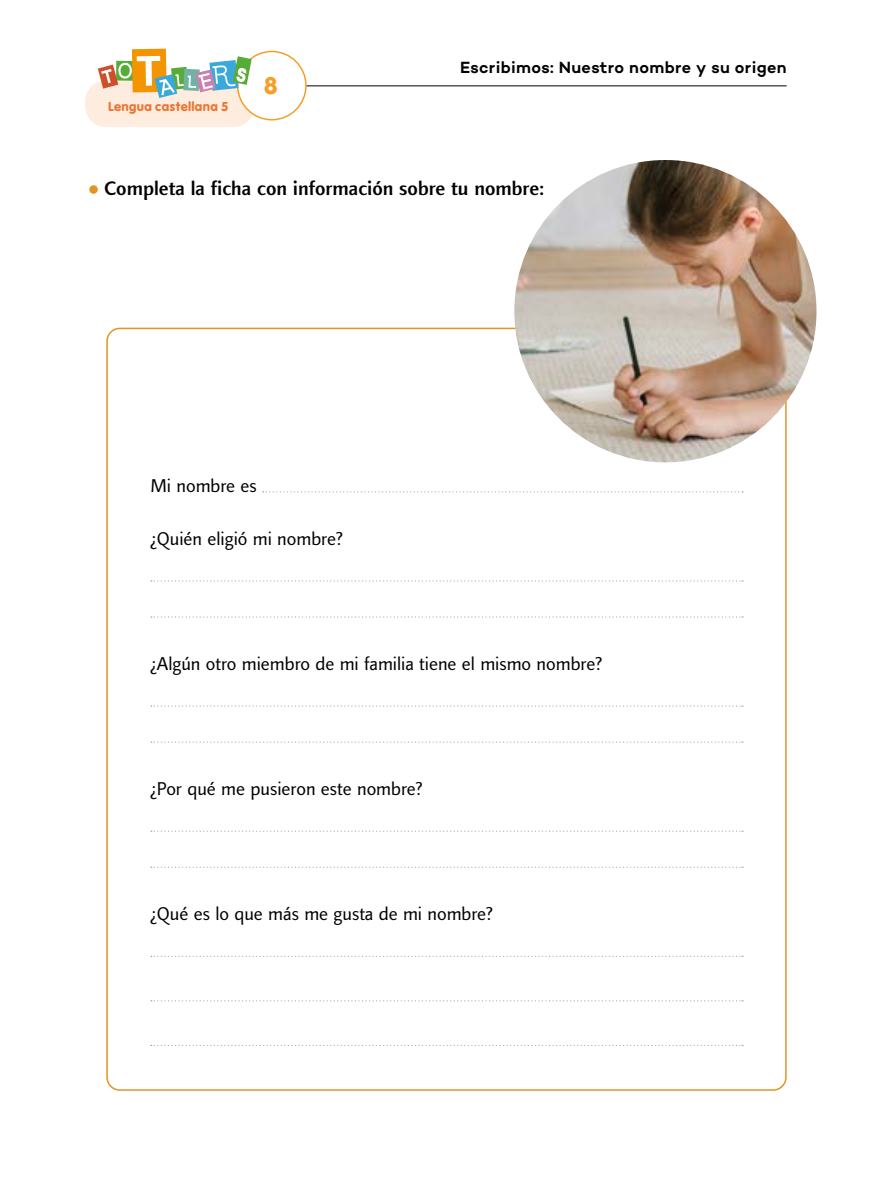
<style>
.page{position:relative;width:893px;height:1183px;background:#fff}
.page>*{position:absolute;margin:0;border:0;box-sizing:border-box;transform-origin:0 0}
.t1{font:25.05px "Vag";color:#f49f25}
.t2{font:500 19.8px "Linotype Finnegan";color:#000}
.t3{font:18.75px "Linotype Finnegan";color:#000}
.t4{font:600 16.5px "Campton";letter-spacing:.02em;color:#000}
.t5{font:13.5px "Vag";letter-spacing:.02em;color:#ec7531}
</style>
<div class="page">
<hr style="left:265px;top:85px;width:522px;height:1px;background:#000">
<div style="left:85px;top:80px;width:170px;height:47px;background:#feecdf;border-radius:21px"></div>
<div style="left:238px;top:51px;width:68px;height:69px;background:#fff;border-radius:50%"></div>
<div style="left:237px;top:51px;width:70px;height:69px;border:2px solid #f49f25;border-radius:50%"></div>
<svg style="left:98px;top:49px;width:154px;height:49px"></svg>
<div style="left:89px;top:185px;width:9px;height:9px;background:#e29424;border-radius:50%"></div>
<svg style="left:263px;top:491px;width:480px;height:1px"></svg>
<svg style="left:151px;top:580px;width:592px;height:1px"></svg>
<svg style="left:151px;top:616px;width:592px;height:1px"></svg>
<svg style="left:151px;top:705px;width:592px;height:1px"></svg>
<svg style="left:151px;top:741px;width:592px;height:1px"></svg>
<svg style="left:151px;top:830px;width:592px;height:1px"></svg>
<svg style="left:151px;top:866px;width:592px;height:1px"></svg>
<svg style="left:151px;top:955px;width:592px;height:1px"></svg>
<svg style="left:151px;top:1000px;width:592px;height:1px"></svg>
<img style="left:514px;top:160px;width:302px;height:302px;border-radius:151px">
<p class="t5" style="left:108px;top:98px;width:122px">Lengua castellana 5</p>
<h1 class="t1" style="left:264px;top:69px;width:15px">8</h1>
<p class="t4" style="left:460px;top:57px;width:328px">Escribimos: Nuestro nombre y su origen</p>
<p class="t2" style="left:104px;top:177px;width:442px">Completa la ficha con información sobre tu nombre:</p>
<p class="t3" style="left:150px;top:474px;width:108px">Mi nombre es</p>
<p class="t3" style="left:150px;top:527px;width:194px">¿Quién eligió mi nombre?</p>
<p class="t3" style="left:150px;top:652px;width:453px">¿Algún otro miembro de mi familia tiene el mismo nombre?</p>
<p class="t3" style="left:150px;top:777px;width:274px">¿Por qué me pusieron este nombre?</p>
<p class="t3" style="left:150px;top:902px;width:344px">¿Qué es lo que más me gusta de mi nombre?</p>
</div>
